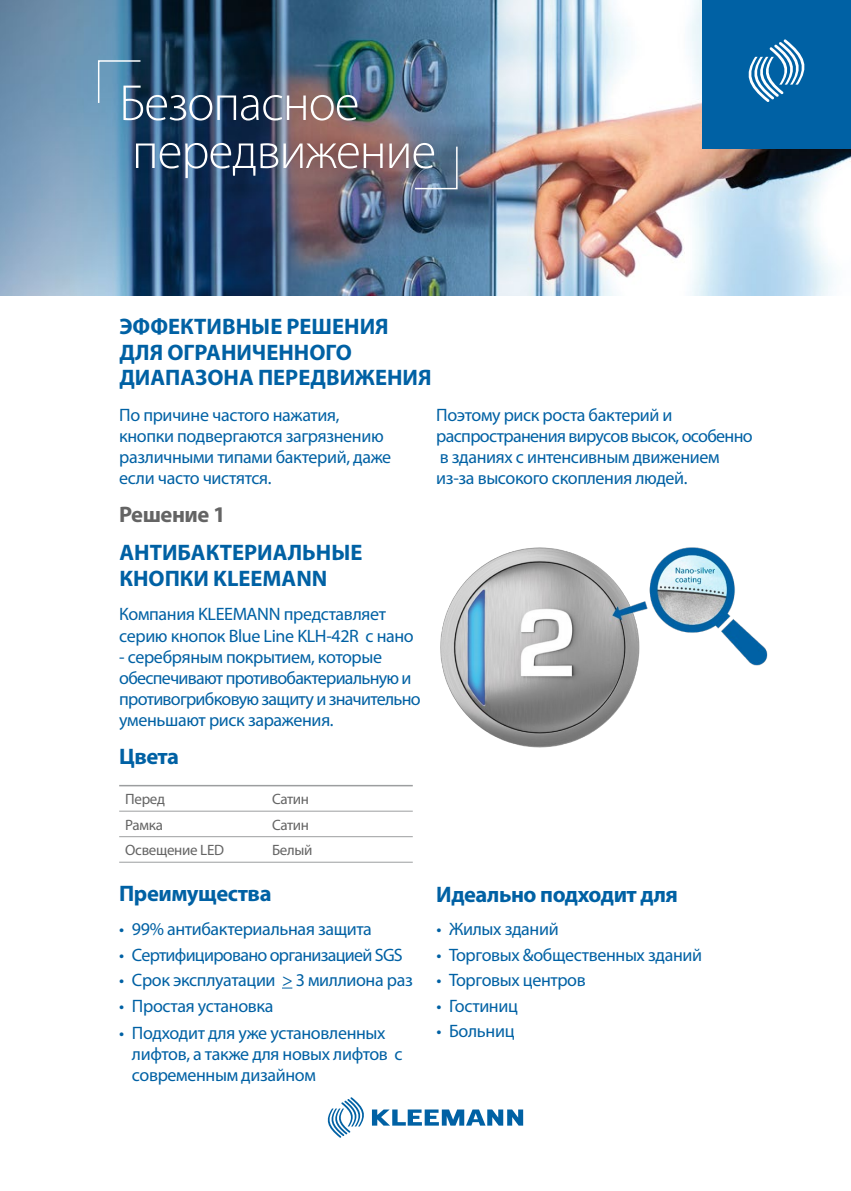
<style>
.page{position:relative;width:851px;height:1191px;background:#fff}
.page>*{position:absolute;margin:0;border:0;box-sizing:border-box;transform-origin:0 0}
.t1{font:300 51px/48px "Myriad Pro";letter-spacing:-.02em;color:#fff}
.t2{font:700 22.5px/25.5px "Myriad Pro";color:#0061a4}
.t3{font:700 22.5px "Myriad Pro";letter-spacing:-.02em;color:#0061a4}
.t4{font:700 22.5px "Myriad Pro";letter-spacing:-.02em;color:#646464}
.t5{font:18px/21px "Myriad Pro";letter-spacing:-.02em;color:#0061a4}
.t6{font:18px/21px "Myriad Pro";letter-spacing:-.04em;color:#0061a4}
.t7{font:15px "Myriad Pro";letter-spacing:-.02em;color:#646464}
</style>
<div class="page">
<img style="left:0;top:0;width:850px;height:296px">
<div style="left:702px;top:0;width:148px;height:149px;background:#0061a4"></div>
<svg style="left:748px;top:39px;width:57px;height:63px"></svg>
<svg style="left:327px;top:1097px;width:196px;height:40px"></svg>
<hr style="left:119px;top:811px;width:147px;height:1px;background:#9c9e9f">
<hr style="left:266px;top:811px;width:147px;height:1px;background:#9c9e9f">
<hr style="left:119px;top:836px;width:147px;height:1px;background:#9c9e9f">
<hr style="left:266px;top:836px;width:147px;height:1px;background:#9c9e9f">
<hr style="left:119px;top:862px;width:147px;height:1px;background:#9c9e9f">
<hr style="left:266px;top:862px;width:147px;height:1px;background:#9c9e9f">
<hr style="left:119px;top:785px;width:147px;height:1px;background:#9c9e9f">
<hr style="left:266px;top:785px;width:147px;height:1px;background:#9c9e9f">
<img style="left:440px;top:547px;width:328px;height:200px">
<svg style="left:97px;top:59px;width:45px;height:45px;background:#5582a1"></svg>
<svg style="left:413px;top:145px;width:45px;height:45px;background:#5e748e"></svg>
<h1 class="t1" style="left:119px;top:78px;width:318px">Безопасное передвижение</h1>
<p class="t2" style="left:119px;top:313px;width:313px">ЭФФЕКТИВНЫЕ РЕШЕНИЯ<br>ДЛЯ ОГРАНИЧЕННОГО<br>ДИАПАЗОНА ПЕРЕДВИЖЕНИЯ</p>
<p class="t5" style="left:119px;top:404px;width:273px">По причине частого нажатия, кнопки подвергаются загрязнению различными типами бактерий, даже если часто чистятся.</p>
<p class="t5" style="left:436px;top:404px;width:318px">Поэтому риск роста бактерий и распространения вирусов высок, особенно в зданиях с интенсивным движением из-за высокого скопления людей.</p>
<p class="t4" style="left:119px;top:500px;width:108px">Решение 1</p>
<p class="t2" style="left:119px;top:539px;width:245px">АНТИБАКТЕРИАЛЬНЫЕ<br>КНОПКИ KLEEMANN</p>
<p class="t5" style="left:119px;top:603px;width:296px">Компания KLEEMANN представляет серию кнопок Blue Line KLH-42R с нано</p>
<p class="t6" style="left:119px;top:645px;width:303px">- серебряным покрытием, которые обеспечивают противобактериальную и противогрибковую защиту и значительно уменьшают риск заражения.</p>
<p class="t2" style="left:119px;top:742px;width:61px">Цвета</p>
<p class="t7" style="left:125px;top:789px;width:41px">Перед</p>
<p class="t7" style="left:272px;top:789px;width:39px">Сатин</p>
<p class="t7" style="left:125px;top:815px;width:39px">Рамка</p>
<p class="t7" style="left:272px;top:815px;width:39px">Сатин</p>
<p class="t7" style="left:125px;top:840px;width:100px">Освещение LED</p>
<p class="t7" style="left:272px;top:840px;width:42px">Белый</p>
<p class="t3" style="left:119px;top:878px;width:154px">Преимущества</p>
<p class="t3" style="left:436px;top:879px;width:243px">Идеально подходит для</p>
<p class="t5" style="left:119px;top:918px;width:254px">• 99% антибактериальная защита</p>
<p class="t6" style="left:119px;top:944px;width:285px">• Сертифицировано организацией SGS</p>
<p class="t5" style="left:119px;top:969px;width:295px">• Срок эксплуатации &gt; 3 миллиона раз</p>
<p class="t5" style="left:119px;top:995px;width:156px">• Простая установка</p>
<p class="t5" style="left:132px;top:1022px;width:272px;text-indent:-13px">• Подходит для уже установленных лифтов, а также для новых лифтов с современным дизайном</p>
<p class="t5" style="left:436px;top:918px;width:124px">• Жилых зданий</p>
<p class="t5" style="left:436px;top:944px;width:267px">• Торговых &amp;общественных зданий</p>
<p class="t5" style="left:436px;top:969px;width:151px">• Торговых центров</p>
<p class="t5" style="left:436px;top:995px;width:83px">• Гостиниц</p>
<p class="t5" style="left:436px;top:1020px;width:80px">• Больниц</p>
</div>
